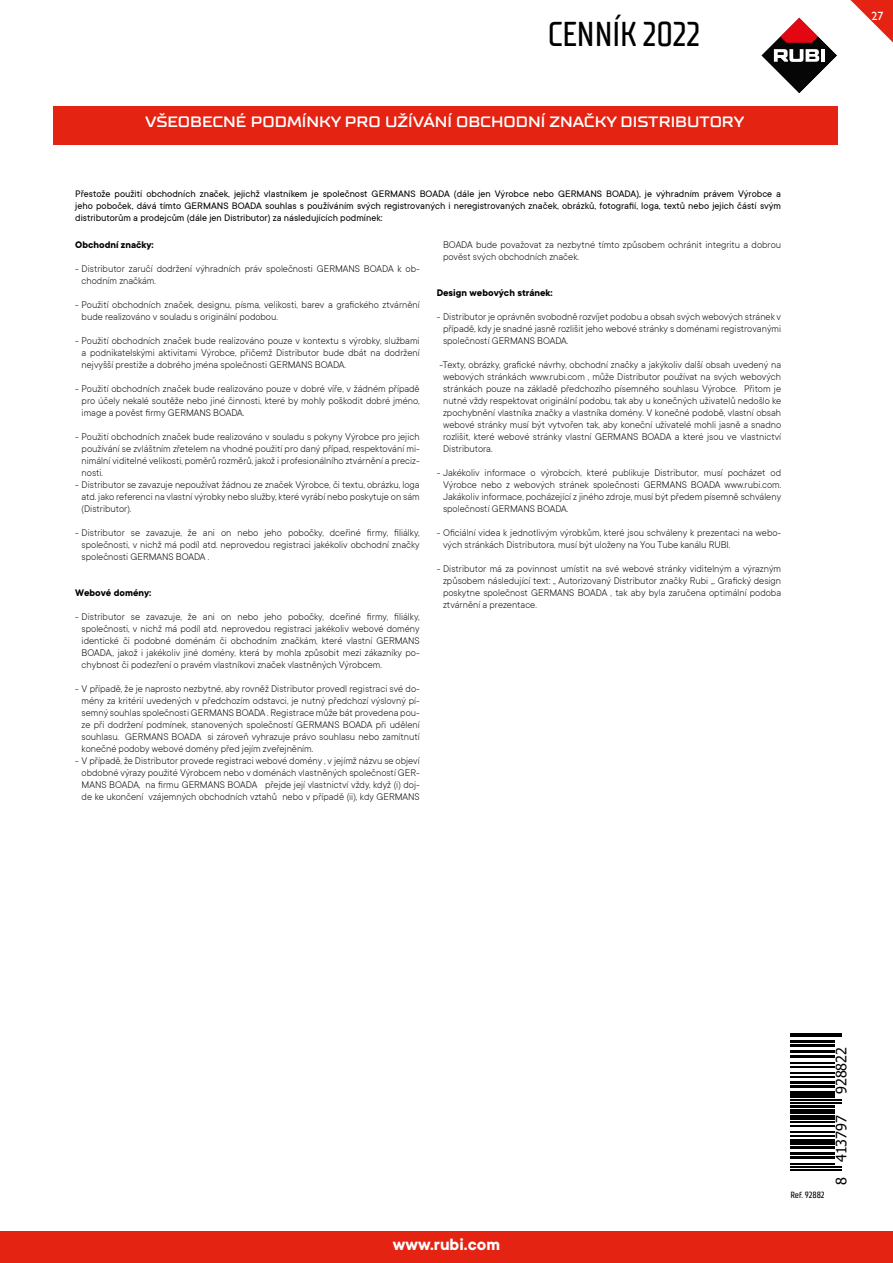
<style>
.page{position:relative;width:893px;height:1263px;background:#fff}
.page>*{position:absolute;margin:0;border:0;box-sizing:border-box;transform-origin:0 0}
.t1{font:500 condensed 34.5px "TT Supermolot Neue";letter-spacing:-.02em;color:#000}
.t2{font:700 18px "TT Commons";color:#fff}
.t3{font:15px "TT Supermolot Neue Exp D Bold";color:#fff}
.t4{font:14.4px "Tahoma";color:#000}
.t5{font:12px "Gill Rubi";color:#fff}
.t6{font:300 10.5px/12px "TT Commons";color:#000;text-align:justify}
.t7{font:10.5px/12px "TT Commons";color:#000;text-align:justify}
.t8{font:700 10.5px "TT Commons";color:#000}
.t9{font:500 condensed 9px "TT Supermolot Neue";color:#000}
</style>
<div class="page">
<svg style="left:761px;top:0;width:132px;height:94px"></svg>
<div style="left:0;top:1231px;width:893px;height:32px;background:#e42313"></div>
<div style="left:53px;top:106px;width:785px;height:39px;background:#e42313"></div>
<hr style="left:762px;top:1169px;width:73px;height:1px;background:#000">
<hr style="left:762px;top:1166px;width:73px;height:1px;background:#000">
<hr style="left:762px;top:1163px;width:73px;height:2px;background:#000">
<hr style="left:762px;top:1156px;width:73px;height:3px;background:#000">
<hr style="left:762px;top:1151px;width:73px;height:3px;background:#000">
<hr style="left:762px;top:1146px;width:73px;height:3px;background:#000">
<div style="left:762px;top:1138px;width:73px;height:6px;background:#000"></div>
<hr style="left:762px;top:1136px;width:73px;height:1px;background:#000">
<hr style="left:762px;top:1131px;width:73px;height:2px;background:#000">
<hr style="left:762px;top:1125px;width:73px;height:2px;background:#000">
<hr style="left:762px;top:1121px;width:73px;height:2px;background:#000">
<div style="left:762px;top:1115px;width:73px;height:5px;background:#000"></div>
<div style="left:762px;top:1109px;width:73px;height:5px;background:#000"></div>
<hr style="left:762px;top:1105px;width:73px;height:3px;background:#000">
<hr style="left:762px;top:1102px;width:73px;height:2px;background:#000">
<hr style="left:762px;top:1099px;width:73px;height:2px;background:#000">
<hr style="left:762px;top:1094px;width:73px;height:4px;background:#000">
<hr style="left:762px;top:1091px;width:73px;height:1px;background:#000">
<hr style="left:762px;top:1085px;width:73px;height:3px;background:#000">
<hr style="left:762px;top:1081px;width:73px;height:2px;background:#000">
<hr style="left:762px;top:1076px;width:73px;height:2px;background:#000">
<hr style="left:762px;top:1072px;width:73px;height:1px;background:#000">
<hr style="left:762px;top:1066px;width:73px;height:1px;background:#000">
<hr style="left:762px;top:1062px;width:73px;height:1px;background:#000">
<hr style="left:762px;top:1054px;width:73px;height:3px;background:#000">
<hr style="left:762px;top:1050px;width:73px;height:3px;background:#000">
<hr style="left:762px;top:1044px;width:73px;height:3px;background:#000">
<hr style="left:762px;top:1040px;width:73px;height:3px;background:#000">
<hr style="left:762px;top:1036px;width:73px;height:1px;background:#000">
<hr style="left:762px;top:1033px;width:73px;height:1px;background:#000">
<svg style="left:835px;top:1166px;width:7px;height:4px"></svg>
<svg style="left:835px;top:1099px;width:7px;height:5px"></svg>
<svg style="left:835px;top:1033px;width:7px;height:4px"></svg>
<div style="left:759px;top:1016px;width:31px;height:158px;background:#fff"></div>
<h1 class="t1" style="left:547px;top:14px;width:155px">CENNÍK 2022</h1>
<h3 class="t3" style="left:145px;top:113px;width:601px">VŠEOBECNÉ PODMÍNKY PRO UŽÍVÁNÍ OBCHODNÍ ZNAČKY DISTRIBUTORY</h3>
<p class="t7" style="left:75px;top:188px;width:707px">Přestože použití obchodních značek, jejichž vlastníkem je společnost GERMANS BOADA (dále jen Výrobce nebo GERMANS BOADA), je výhradním právem Výrobce a jeho poboček, dává tímto GERMANS BOADA souhlas s používáním svých registrovaných i neregistrovaných značek, obrázků, fotografií, loga, textů nebo jejich částí svým distributorům a prodejcům (dále jen Distributor) za následujících podmínek:</p>
<p class="t8" style="left:75px;top:239px;width:80px">Obchodní značky:</p>
<p class="t6" style="left:82px;top:263px;width:340px;text-indent:-6px">- Distributor zaručí dodržení výhradních práv společnosti GERMANS BOADA k ob&shy;chodním značkám.</p>
<p class="t6" style="left:82px;top:299px;width:340px;text-indent:-6px">- Použití obchodních značek, designu, písma, velikosti, barev a grafického ztvárnění bude realizováno v souladu s originální podobou.</p>
<p class="t6" style="left:82px;top:335px;width:340px;text-indent:-6px">- Použití obchodních značek bude realizováno pouze v kontextu s výrobky, službami a podnikatelskými aktivitami Výrobce, přičemž Distributor bude dbát na dodržení nejvyšší prestiže a dobrého jména společnosti GERMANS BOADA.</p>
<p class="t6" style="left:82px;top:383px;width:340px;text-indent:-6px">- Použití obchodních značek bude realizováno pouze v dobré víře, v žádném případě pro účely nekalé soutěže nebo jiné činnosti, které by mohly poškodit dobré jméno, image a pověst firmy GERMANS BOADA.</p>
<p class="t6" style="left:82px;top:431px;width:340px;text-indent:-6px">- Použití obchodních značek bude realizováno v souladu s pokyny Výrobce pro jejich používání se zvláštním zřetelem na vhodné použití pro daný případ, respektování mi&shy;nimální viditelné velikosti, poměrů rozměrů, jakož i profesionálního ztvárnění a preciz&shy;nosti.</p>
<p class="t6" style="left:82px;top:479px;width:340px;text-indent:-6px">- Distributor se zavazuje nepoužívat žádnou ze značek Výrobce, či textu, obrázku, loga atd. jako referenci na vlastní výrobky nebo služby, které vyrábí nebo poskytuje on sám (Distributor).</p>
<p class="t6" style="left:82px;top:527px;width:340px;text-indent:-6px">- Distributor se zavazuje, že ani on nebo jeho pobočky, dceřiné firmy, filiálky, společnosti, v nichž má podíl atd. neprovedou registraci jakékoliv obchodní značky společnosti GERMANS BOADA .</p>
<p class="t8" style="left:75px;top:587px;width:78px">Webové domény:</p>
<p class="t6" style="left:82px;top:611px;width:340px;text-indent:-6px">- Distributor se zavazuje, že ani on nebo jeho pobočky, dceřiné firmy, filiálky, společnosti, v nichž má podíl atd. neprovedou registraci jakékoliv webové domény identické či podobné doménám či obchodním značkám, které vlastní GERMANS BOADA,, jakož i jakékoliv jiné domény, která by mohla způsobit mezi zákazníky po&shy;chybnost či podezření o pravém vlastníkovi značek vlastněných Výrobcem.</p>
<p class="t6" style="left:82px;top:683px;width:340px;text-indent:-6px">- V případě, že je naprosto nezbytné, aby rovněž Distributor provedl registraci své do&shy;mény za kritérií uvedených v předchozím odstavci, je nutný předchozí výslovný pí&shy;semný souhlas společnosti GERMANS BOADA . Registrace může bát provedena pou&shy;ze při dodržení podmínek, stanovených společností GERMANS BOADA při udělení souhlasu. GERMANS BOADA si zároveň vyhrazuje právo souhlasu nebo zamítnutí konečné podoby webové domény před jejím zveřejněním.</p>
<p class="t6" style="left:82px;top:755px;width:340px;text-indent:-6px">- V případě, že Distributor provede registraci webové domény , v jejímž názvu se objeví obdobné výrazy použité Výrobcem nebo v doménách vlastněných společností GER-MANS BOADA, na firmu GERMANS BOADA přejde její vlastnictví vždy, když (i) doj&shy;de ke ukončení vzájemných obchodních vztahů nebo v případě (ii), kdy GERMANS</p>
<p class="t6" style="left:443px;top:239px;width:340px">BOADA bude považovat za nezbytné tímto způsobem ochránit integritu a dobrou pověst svých obchodních značek.</p>
<p class="t8" style="left:437px;top:287px;width:117px">Design webových stránek:</p>
<p class="t6" style="left:443px;top:311px;width:340px;text-indent:-6px">- Distributor je oprávněn svobodně rozvíjet podobu a obsah svých webových stránek v případě, kdy je snadné jasně rozlišit jeho webové stránky s doménami registrovanými společností GERMANS BOADA.</p>
<p class="t6" style="left:443px;top:359px;width:340px;text-indent:-4px">-Texty, obrázky, grafické návrhy, obchodní značky a jakýkoliv další obsah uvedený na webových stránkách www.rubi.com , může Distributor používat na svých webových stránkách pouze na základě předchozího písemného souhlasu Výrobce. Přitom je nutné vždy respektovat originální podobu, tak aby u konečných uživatelů nedošlo ke zpochybnění vlastníka značky a vlastníka domény. V konečné podobě, vlastní obsah webové stránky musí být vytvořen tak, aby koneční uživatelé mohli jasně a snadno rozlišit, které webové stránky vlastní GERMANS BOADA a které jsou ve vlastnictví Distributora.</p>
<p class="t6" style="left:443px;top:467px;width:340px;text-indent:-6px">- Jakékoliv informace o výrobcích, které publikuje Distributor, musí pocházet od Výrobce nebo z webových stránek společnosti GERMANS BOADA www.rubi.com.<br>Jakákoliv informace, pocházející z jiného zdroje, musí být předem písemně schváleny společností GERMANS BOADA.</p>
<p class="t6" style="left:443px;top:527px;width:340px;text-indent:-6px">- Oficiální videa k jednotlivým výrobkům, které jsou schváleny k prezentaci na webo&shy;vých stránkách Distributora, musí být uloženy na You Tube kanálu RUBI.</p>
<p class="t6" style="left:443px;top:563px;width:340px;text-indent:-6px">- Distributor má za povinnost umístit na své webové stránky viditelným a výrazným způsobem následující text: „ Autorizovaný Distributor značky Rubi „. Grafický design poskytne společnost GERMANS BOADA , tak aby byla zaručena optimální podoba ztvárnění a prezentace.</p>
<p class="t5" style="left:872px;top:9px;width:13px">27</p>
<h2 class="t2" style="left:393px;top:1234px;width:109px">www.rubi.com</h2>
<p class="t9" style="left:790px;top:1190px;width:36px">Ref. 92882</p>
<h3 class="t4" style="left:832px;top:1094px;width:48px;rotate:-90deg">928822</h3>
<h3 class="t4" style="left:832px;top:1185px;width:71px;rotate:-90deg">8 413797</h3>
</div>
